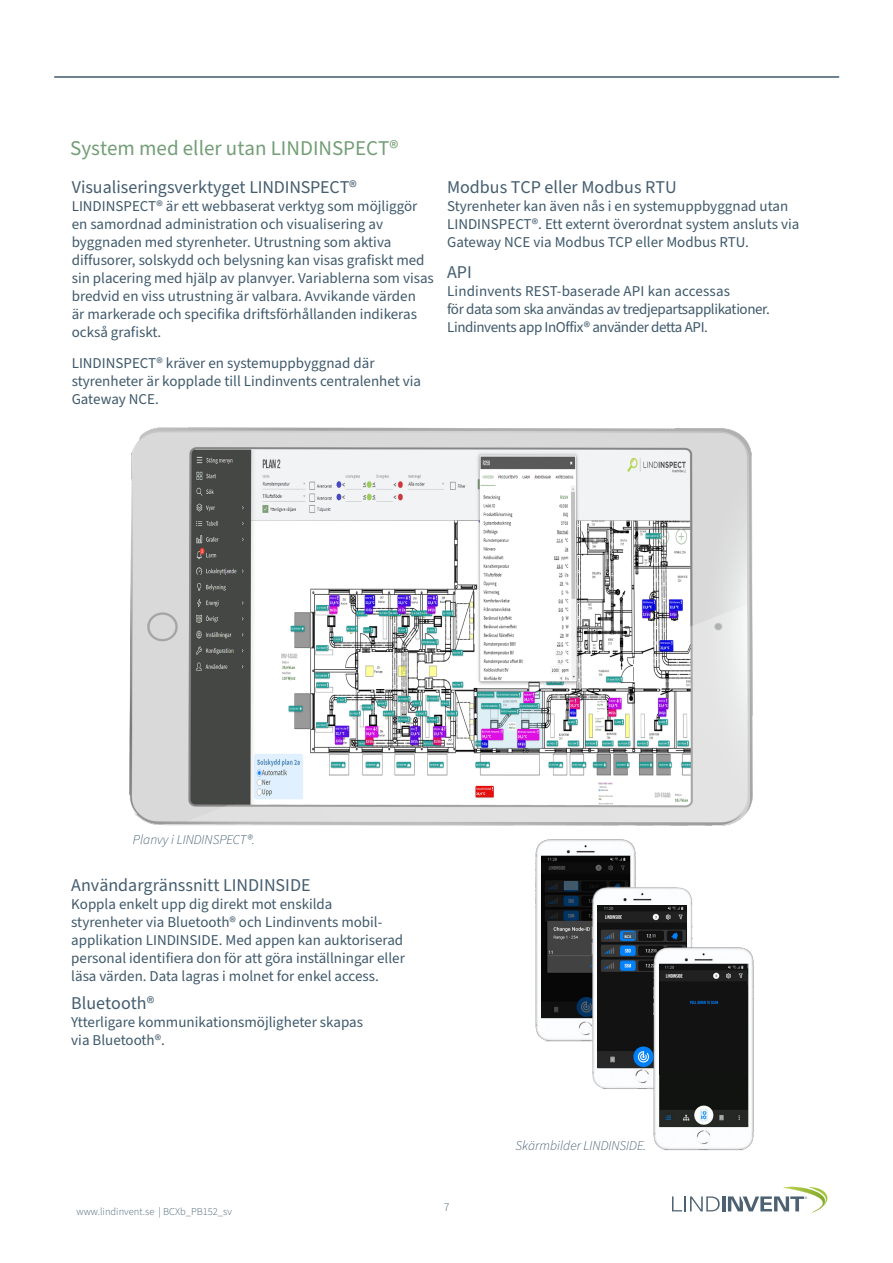
<style>
.page{position:relative;width:893px;height:1263px;background:#fff}
.page>*{position:absolute;margin:0;border:0;box-sizing:border-box;transform-origin:0 0}
.Rubrik_1{font:21px "Source Sans Pro";color:#739e76}
.Rubrik_2{font:18px "Source Sans Pro";color:#445d6f}
.Brödtext{font:15px/18px "Source Sans Pro";color:#3f596b}
.Brödtext_-_grå{font:15px/18px "Source Sans Pro";color:#3f596b}
.Brödtext-2{font:15px/18px "Source Sans Pro";letter-spacing:-.025em;color:#3f596b}
.bildtext{font:italic 300 13.5px "Source Sans Pro";color:#3f596b}
.t1{font:300 12px "Source Sans Pro";color:#445d6f}
.t2{font:300 10.5px "Source Sans Pro";color:#445d6f}
.t3{font:300 6.15px "Source Sans Pro";color:#4d6172}
.rubrik_3{font:600 4.05px "Source Sans Pro";color:#fff}
</style>
<div class="page">
<svg style="left:672px;top:1196px;width:48px;height:15px"></svg>
<hr style="left:722px;top:1196px;width:3px;height:15px;background:#4c6172">
<svg style="left:728px;top:1187px;width:100px;height:25px"></svg>
<hr style="left:54px;top:76px;width:785px;height:2px;background:#3f596b">
<img style="left:129px;top:427px;width:624px;height:399px">
<img style="left:535px;top:839px;width:102px;height:203px">
<img style="left:542px;top:856px;width:87px;height:119px">
<img style="left:542px;top:975px;width:26px;height:42px">
<div style="left:565px;top:882px;width:13px;height:8px;background:#3f596b"></div>
<img style="left:568px;top:880px;width:125px;height:209px">
<img style="left:598px;top:905px;width:89px;height:120px">
<img style="left:598px;top:1025px;width:28px;height:42px">
<div style="left:623px;top:932px;width:12px;height:6px;background:#3f596b"></div>
<img style="left:626px;top:941px;width:129px;height:210px">
<img style="left:659px;top:965px;width:88px;height:110px">
<p class="Rubrik_1" style="left:70px;top:134px;width:330px">System med eller utan LINDINSPECT®</p>
<p class="Rubrik_2" style="left:72px;top:175px;width:287px">Visualiseringsverktyget LINDINSPECT®</p>
<p class="Brödtext" style="left:72px;top:198px;width:364px">LINDINSPECT® är ett webbaserat verktyg som möjliggör en samordnad administration och visualisering av byggnaden med styrenheter. Utrustning som aktiva diffusorer, solskydd och belysning kan visas grafiskt med sin placering med hjälp av planvyer. Variablerna som visas bredvid en viss utrustning är valbara. Avvikande värden<br>är markerade och specifika driftsförhållanden indikeras också grafiskt.</p>
<p class="Brödtext" style="left:72px;top:354px;width:351px">LINDINSPECT® kräver en systemuppbyggnad där styrenheter är kopplade till Lindinvents centralenhet via<br>Gateway NCE.</p>
<p class="Rubrik_2" style="left:447px;top:175px;width:231px">Modbus TCP eller Modbus RTU</p>
<p class="Brödtext" style="left:447px;top:198px;width:354px">Styrenheter kan även nås i en systemuppbyggnad utan<br>LINDINSPECT®. Ett externt överordnat system ansluts via<br>Gateway NCE via Modbus TCP eller Modbus RTU.</p>
<p class="Rubrik_2" style="left:447px;top:260px;width:26px">API</p>
<p class="Brödtext-2" style="left:447px;top:282px;width:324px">Lindinvents REST-baserade API kan accessas<br>för data som ska användas av tredjepartsapplikationer.<br>Lindinvents app InOffix® använder detta API.</p>
<p class="bildtext" style="left:133px;top:830px;width:124px">Planvy i LINDINSPECT®.</p>
<p class="Rubrik_2" style="left:71px;top:873px;width:241px">Användargränssnitt LINDINSIDE</p>
<p class="Brödtext_-_grå" style="left:71px;top:895px;width:335px">Koppla enkelt upp dig direkt mot enskilda styrenheter via Bluetooth® och Lindinvents mobil&shy;applikation LINDINSIDE. Med appen kan auktoriserad personal identifiera don för att göra inställningar eller läsa värden. Data lagras i molnet for enkel access.</p>
<p class="Rubrik_2" style="left:71px;top:991px;width:85px">Bluetooth®</p>
<p class="Brödtext_-_grå" style="left:71px;top:1014px;width:293px">Ytterligare kommunikationsmöjligheter skapas via Bluetooth®.</p>
<p class="t2" style="left:77px;top:1205px;width:157px">www.lindinvent.se | BCXb_PB152_sv</p>
<p class="t1" style="left:444px;top:1199px;width:7px">7</p>
<p class="rubrik_3" style="left:624px;top:934px;width:8px">BCX</p>
<p class="bildtext" style="left:516px;top:1136px;width:132px">Skärmbilder LINDINSIDE.</p>
<p class="t3" style="left:805px;top:1195px;width:4px">®</p>
</div>
